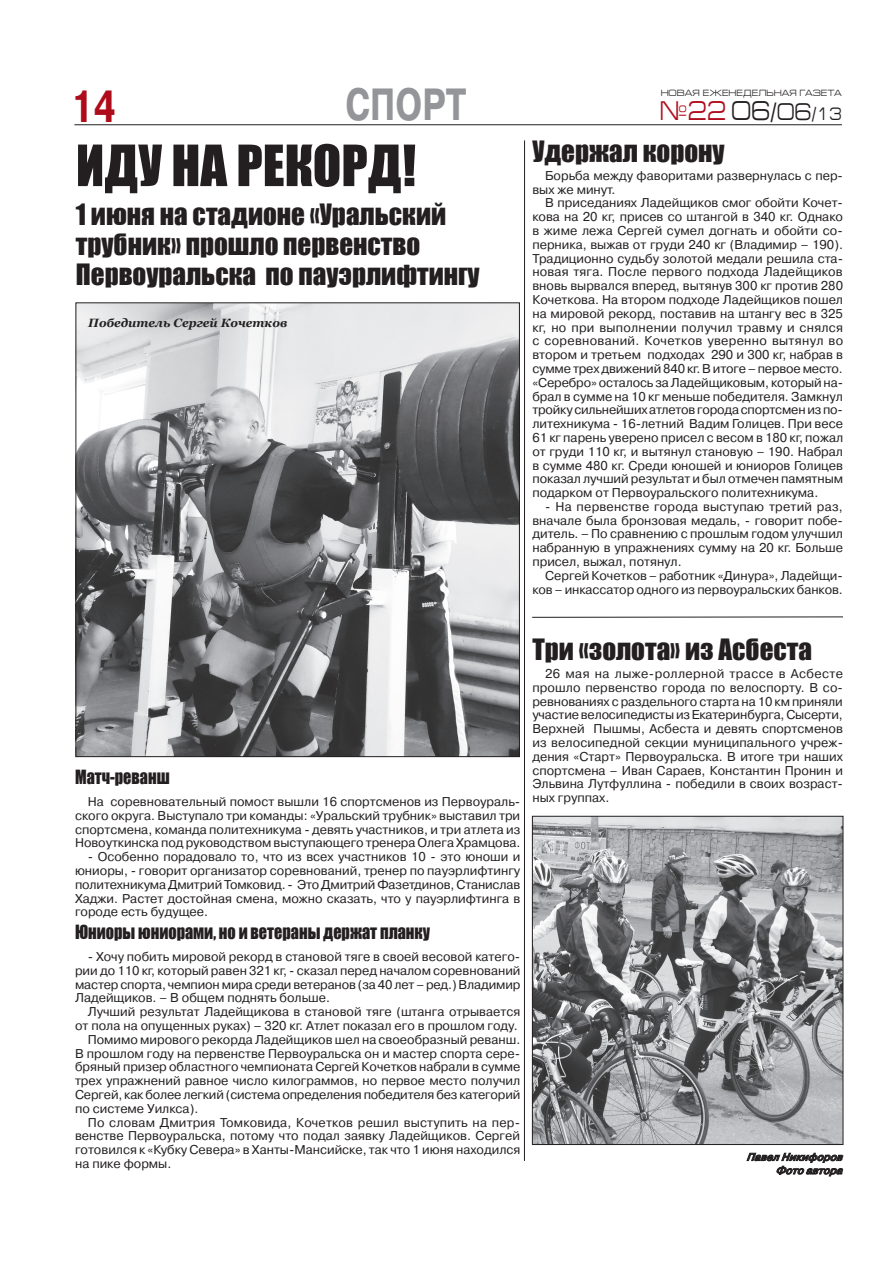
<style>
.page{position:relative;width:893px;height:1263px;background:#fff}
.page>*{position:absolute;margin:0;border:0;box-sizing:border-box;transform-origin:0 0}
.t1{font:52.5px "Impact";color:#231f20}
.t2{font:700 45px "Pragmatica C";color:#939598;scale:.75 1}
.t3{font:700 45px "Pragmatica C";color:#af0c1b;scale:.75 1}
.t4{font:27px/30px "Impact";color:#231f20}
.t5{font:27px "Europe Ext";color:#af0c1b;scale:.82 1}
.t6{font:24px "Europe Ext";color:#231f20;scale:.82 1}
.t7{font:18px "Impact";color:#231f20;scale:.9 1}
.t8{font:12.75px/13.8px "Pragmatica C";color:#231f20;text-align:justify}
.t9{font:italic 700 12px "Georgia";color:#231f20}
.t10{font:italic 700 10.5px/13.5px "Pragmatica Light C";color:#231f20;text-align:right}
.t11{font:9px "Europe Ext";color:#231f20}
.s1{font-size:27px}
.s2{font-size:18px}
</style>
<div class="page">
<hr style="left:74px;top:124px;width:768px;height:1px;background:#231f20">
<svg style="left:746px;top:1152px;width:98px;height:25px"></svg>
<img style="left:78px;top:305px;width:440px;height:450px">
<img style="left:534px;top:818px;width:307px;height:325px">
<div style="left:532px;top:816px;width:311px;height:329px;border:1px solid #231f20"></div>
<hr style="left:524px;top:140px;width:1px;height:1021px;background:#231f20">
<hr style="left:532px;top:617px;width:311px;height:1px;background:#231f20">
<h2 class="t2" style="left:346px;top:80px;width:161px">СПОРТ</h2>
<h2 class="t3" style="left:71px;top:82px;width:60px">14</h2>
<p class="t11" style="left:661px;top:88px;width:182px">Новая еженедельная газета</p>
<h3 class="t5" style="left:660px;top:96px;width:82px">№22</h3>
<h3 class="t6" style="left:731px;top:99px;width:137px"><span class="s1">06</span>/06<span class="s2">/13</span></h3>
<h1 class="t1" style="left:76px;top:125px;width:342px">Иду на рекорд!</h1>
<h3 class="t4" style="left:76px;top:198px;width:405px">1 июня на стадионе «Уральский трубник» прошло первенство<br>Первоуральска по пауэрлифтингу</h3>
<p class="t9" style="left:88px;top:315px;width:200px">Победитель Сергей Кочетков</p>
<h3 class="t4" style="left:532px;top:135px;width:194px">Удержал корону</h3>
<p class="t8" style="left:532px;top:169px;width:312px;text-indent:13px">Борьба между фаворитами развернулась с пер&shy;вых же минут.</p>
<p class="t8" style="left:532px;top:196px;width:312px;text-indent:13px">В приседаниях Ладейщиков смог обойти Кочет&shy;кова на 20 кг, присев со штангой в 340 кг. Однако в жиме лежа Сергей сумел догнать и обойти со&shy;перника, выжав от груди 240 кг (Владимир – 190).<br>Традиционно судьбу золотой медали решила ста&shy;новая тяга. После первого подхода Ладейщиков вновь вырвался вперед, вытянув 300 кг против 280<br>Кочеткова. На втором подходе Ладейщиков пошел на мировой рекорд, поставив на штангу вес в 325 кг, но при выполнении получил травму и снялся с соревнований. Кочетков уверенно вытянул во втором и третьем подходах 290 и 300 кг, набрав в сумме трех движений 840 кг. В итоге – первое место. «Серебро» осталось за Ладейщиковым, который на&shy;брал в сумме на 10 кг меньше победителя. Замкнул тройку сильнейших атлетов города спортсмен из по&shy;литехникума - 16-летний Вадим Голицев. При весе 61 кг парень уверено присел с весом в 180 кг, пожал от груди 110 кг, и вытянул становую – 190. Набрал в сумме 480 кг. Среди юношей и юниоров Голицев показал лучший результат и был отмечен памятным подарком от Первоуральского политехникума.</p>
<p class="t8" style="left:532px;top:500px;width:312px;text-indent:13px">- На первенстве города выступаю третий раз, вначале была бронзовая медаль, - говорит побе&shy;дитель. – По сравнению с прошлым годом улучшил набранную в упражнениях сумму на 20 кг. Больше присел, выжал, потянул.</p>
<p class="t8" style="left:532px;top:569px;width:312px;text-align:right">Сергей Кочетков – работник «Динура», Ладейщи&shy;ков – инкассатор одного из первоуральских банков.</p>
<h3 class="t7" style="left:75px;top:763px;width:107px">Матч-реванш</h3>
<p class="t8" style="left:75px;top:795px;width:447px;text-indent:13px">На соревновательный помост вышли 16 спортсменов из Первоураль&shy;ского округа. Выступало три команды: «Уральский трубник» выставил три спортсмена, команда политехникума - девять участников, и три атлета из Новоуткинска под руководством выступающего тренера Олега Храмцова.</p>
<p class="t8" style="left:75px;top:850px;width:447px;text-indent:13px">- Особенно порадовало то, что из всех участников 10 - это юноши и юниоры, - говорит организатор соревнований, тренер по пауэрлифтингу политехникума Дмитрий Томковид. - Это Дмитрий Фазетдинов, Станислав Хаджи. Растет достойная смена, можно сказать, что у пауэрлифтинга в городе есть будущее.</p>
<h3 class="t7" style="left:75px;top:918px;width:396px">Юниоры юниорами, но и ветераны держат планку</h3>
<p class="t8" style="left:75px;top:950px;width:447px;text-indent:13px">- Хочу побить мировой рекорд в становой тяге в своей весовой катего&shy;рии до 110 кг, который равен 321 кг, - сказал перед началом соревнований мастер спорта, чемпион мира среди ветеранов (за 40 лет – ред.) Владимир Ладейщиков. – В общем поднять больше.</p>
<p class="t8" style="left:88px;top:1005px;width:434px">Лучший результат Ладейщикова в становой тяге (штанга отрывается</p>
<p class="t8" style="left:75px;top:1019px;width:444px">от пола на опущенных руках) – 320 кг. Атлет показал его в прошлом году.</p>
<p class="t8" style="left:88px;top:1033px;width:434px">Помимо мирового рекорда Ладейщиков шел на своеобразный реванш.</p>
<p class="t8" style="left:75px;top:1046px;width:447px">В прошлом году на первенстве Первоуральска он и мастер спорта сере-</p>
<p class="t8" style="left:75px;top:1060px;width:447px">бряный призер областного чемпионата Сергей Кочетков набрали в сумме</p>
<p class="t8" style="left:75px;top:1074px;width:447px">трех упражнений равное число килограммов, но первое место получил</p>
<p class="t8" style="left:75px;top:1088px;width:447px">Сергей, как более легкий (система определения победителя без категорий</p>
<p class="t8" style="left:75px;top:1101px;width:125px">по системе Уилкса).</p>
<p class="t8" style="left:88px;top:1115px;width:434px">По словам Дмитрия Томковида, Кочетков решил выступить на пер-</p>
<p class="t8" style="left:75px;top:1129px;width:446px">венстве Первоуральска, потому что подал заявку Ладейщиков. Сергей</p>
<p class="t8" style="left:75px;top:1143px;width:447px">готовился к «Кубку Севера» в Ханты-Мансийске, так что 1 июня находился</p>
<p class="t8" style="left:75px;top:1157px;width:98px">на пике формы.</p>
<h3 class="t4" style="left:532px;top:634px;width:281px">Три «золота» из Асбеста</h3>
<p class="t8" style="left:532px;top:667px;width:312px;text-indent:13px">26 мая на лыже-роллерной трассе в Асбесте прошло первенство города по велоспорту. В со&shy;ревнованиях с раздельного старта на 10 км приняли участие велосипедисты из Екатеринбурга, Сысерти, Верхней Пышмы, Асбеста и девять спортсменов из велосипедной секции муниципального учреж&shy;дения «Старт» Первоуральска. В итоге три наших спортсмена – Иван Сараев, Константин Пронин и Эльвина Лутфуллина - победили в своих возраст&shy;ных группах.</p>
<p class="t10" style="left:746px;top:1150px;width:101px">ПавелНикифоров<br>Фотоавтора</p>
</div>
